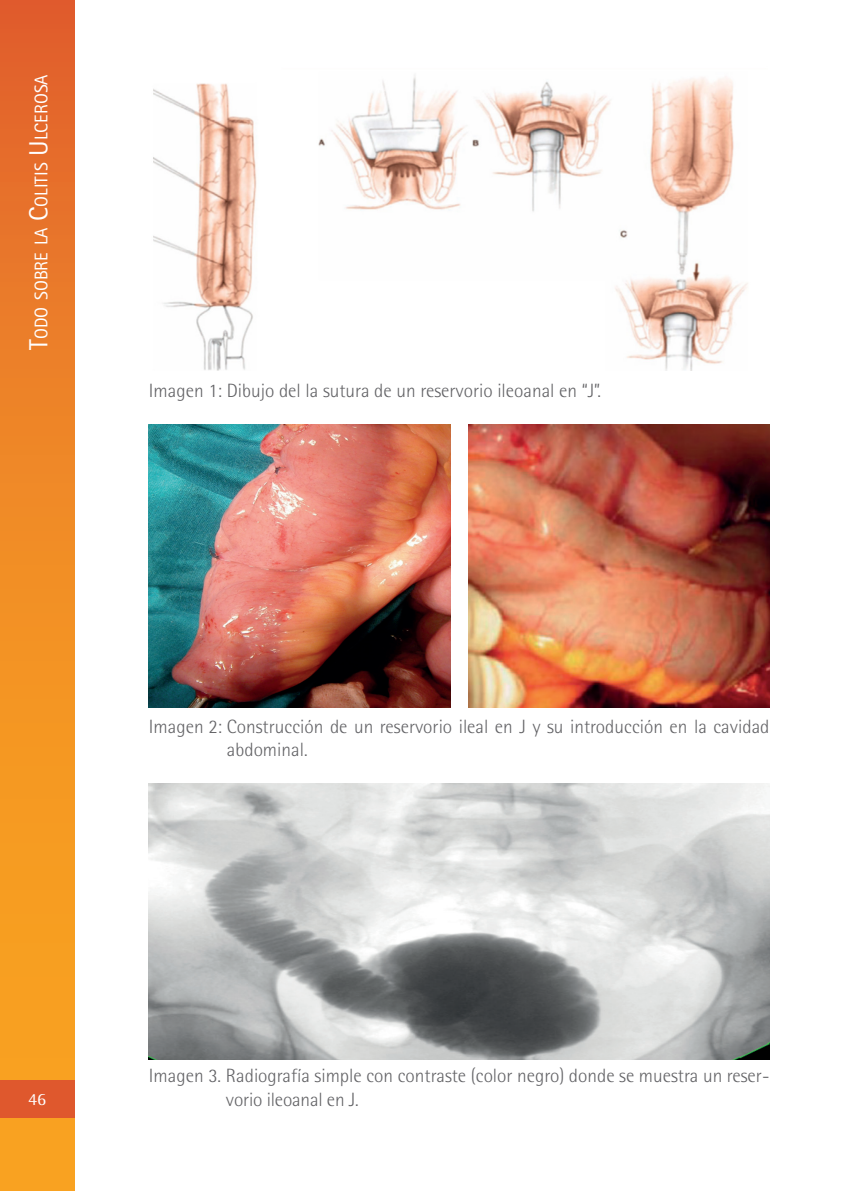
<style>
.page{position:relative;width:844px;height:1191px;background:#fff}
.page>*{position:absolute;margin:0;border:0;box-sizing:border-box;transform-origin:0 0}
.t1{font:300 19.25px/23.6px "Rotis Semi Sans";color:#636366}
.t2{font:18.38px "Rotis Sans Serif";color:#fff}
.t3{font:17.5px "Rotis Semi Serif";color:#fff}
.s1{font-size:26.25px}
</style>
<div class="page">
<div style="left:0;top:0;width:74px;height:1191px;background:linear-gradient(to bottom,#e3672d,#fdae1e)"></div>
<div style="left:0;top:1080px;width:74px;height:37px;background:#df582d"></div>
<img style="left:153px;top:75px;width:595px;height:295px">
<img style="left:149px;top:783px;width:620px;height:276px">
<img style="left:149px;top:424px;width:301px;height:284px">
<img style="left:468px;top:424px;width:301px;height:284px">
<p class="t2" style="left:30px;top:350px;width:277px;rotate:-90deg"><span class="s1">T</span>odo sobre la <span class="s1">C</span>olitis <span class="s1">U</span>lcerosa</p>
<p class="t1" style="left:149px;top:378px;width:453px">Imagen 1: Dibujo del la sutura de un reservorio ileoanal en “J”.</p>
<p class="t1" style="left:227px;top:714px;width:544px;text-indent:-78px">Imagen 2: Construcción de un reservorio ileal en J y su introducción en la cavidad abdominal.</p>
<p class="t3" style="left:28px;top:1089px;width:20px">46</p>
<p class="t1" style="left:226px;top:1064px;width:545px;text-indent:-77px">Imagen 3. Radiografía simple con contraste (color negro) donde se muestra un reser&shy;vorio ileoanal en J.</p>
</div>
